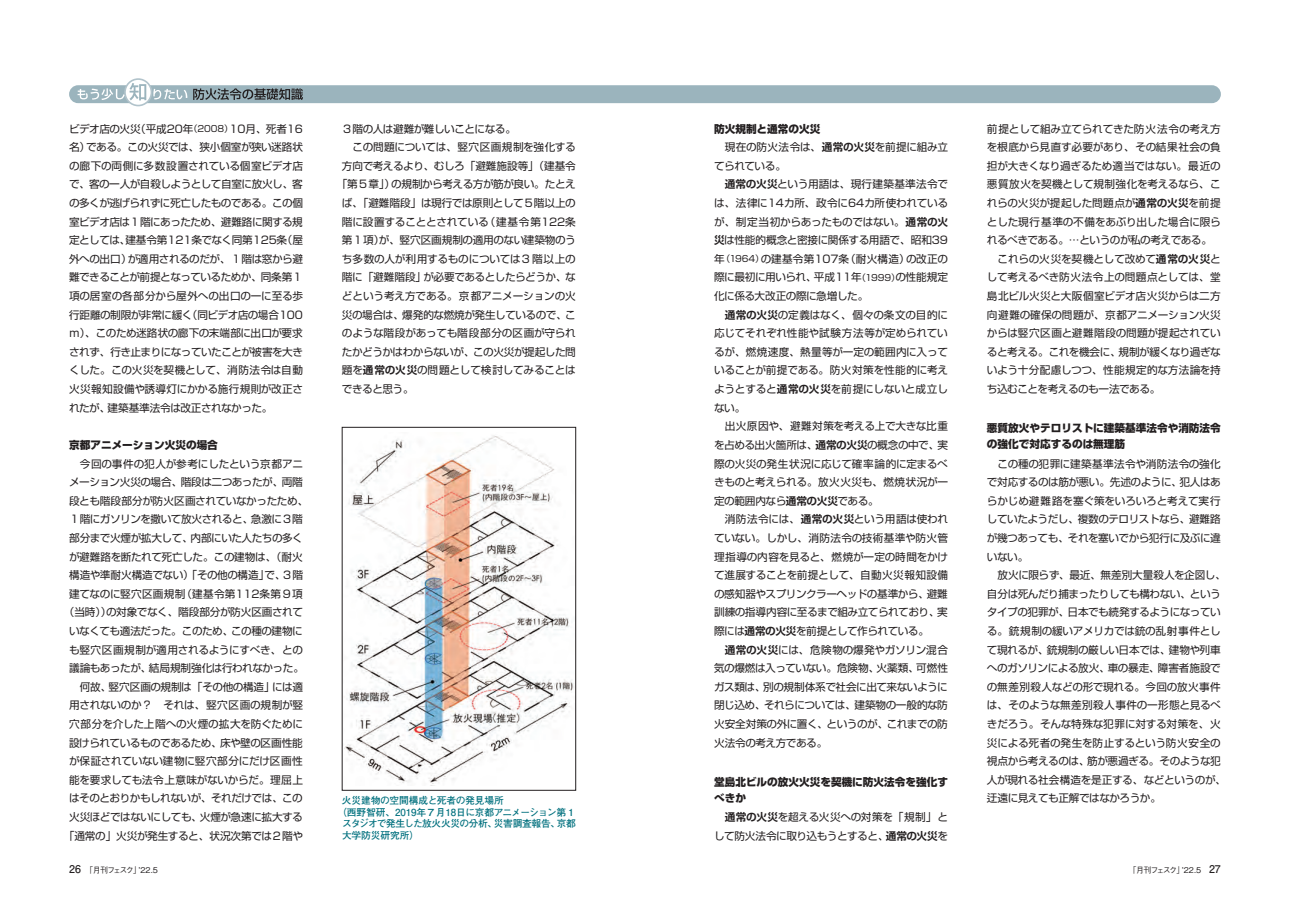
<style>
.page{position:relative;width:1290px;height:911px;background:#fff}
.page>*{position:absolute;margin:0;border:0;box-sizing:border-box;transform-origin:0 0}
.t1{font:10.62px/18.6px "Shin Go Pr 6 N";letter-spacing:-.03em;color:#231f20;text-align:justify}
.t2{font:800 10.62px/16px "Shin Go Pr 6 N";color:#231f20}
.t3{font:10.62px "Shin Go Pr 6 N";letter-spacing:-.005em;color:#231f20}
.t4{font:10.62px "Shin Go Pr 6 N";letter-spacing:.025em;color:#231f20}
.t5{font:10.62px "Shin Go Pr 6 N";letter-spacing:.01em;color:#231f20}
.t6{font:10.62px "Shin Go Pr 6 N";letter-spacing:-.01em;color:#231f20}
.t7{font:700 9.75px "Futo Go B101 Pr 6 N";letter-spacing:-.01em;color:#01707e}
.t8{font:700 9.75px "Futo Go B101 Pr 6 N";letter-spacing:-.07em;color:#01707e}
.t9{font:500 8px "Gothic BBB Pr 6 N";letter-spacing:-.165em;color:#231f20}
.s1{font-size:8.88px}
.s2{font-family:"Shin Go Pr 6 N De";font-weight:700}
.s3{font-family:"Futo Go B101 Pr 6 N";font-weight:700;font-size:10.62px}
</style>
<div class="page">
<div style="left:69px;top:85px;width:1152px;height:18px;background:#9bb4bd;border-radius:9px"></div>
<svg style="left:125px;top:79px;width:26px;height:27px"></svg>
<div style="left:124px;top:78px;width:28px;height:28px;border:2px solid #b1c3cb;border-radius:50%"></div>
<svg style="left:78px;top:83px;width:68px;height:17px"></svg>
<svg style="left:153px;top:89px;width:34px;height:10px"></svg>
<svg style="left:193px;top:88px;width:110px;height:12px"></svg>
<img style="left:344px;top:435px;width:230px;height:349px">
<div style="left:342px;top:427px;width:234px;height:363px;border:1px solid #231f20"></div>
<p class="t1" style="left:69px;top:118px;width:235px">ビデオ店の火災（平成20年<span class="s1">（2008）</span>10月、死者16名）である。この火災では、狭小個室が狭い迷路状の廊下の両側に多数設置されている個室ビデオ店で、客の一人が自殺しようとして自室に放火し、客の多くが逃げられずに死亡したものである。この個室ビデオ店は１階にあったため、避難路に関する規定としては、建基令第121条でなく同第125条（屋外への出口）が適用されるのだが、１階は窓から避難できることが前提となっているためか、同条第１項の居室の各部分から屋外への出口の一に至る歩行距離の制限が非常に緩く（同ビデオ店の場合100ｍ）、このため迷路状の廊下の末端部に出口が要求されず、行き止まりになっていたことが被害を大きくした。この火災を契機として、消防法令は自動火災報知設備や誘導灯にかかる施行規則が改正されたが、建築基準法令は改正されなかった。</p>
<p class="t2" style="left:69px;top:437px;width:150px">京都アニメーション火災の場合</p>
<p class="t1" style="left:80px;top:453px;width:225px">今回の事件の犯人が参考にしたという京都アニ</p>
<p class="t1" style="left:69px;top:472px;width:235px">メーション火災の場合、階段は二つあったが、両階</p>
<p class="t1" style="left:69px;top:490px;width:241px">段とも階段部分が防火区画されていなかったため、</p>
<p class="t1" style="left:69px;top:509px;width:235px">１階にガソリンを撒いて放火されると、急激に３階</p>
<p class="t1" style="left:69px;top:528px;width:235px">部分まで火煙が拡大して、内部にいた人たちの多く</p>
<p class="t1" style="left:69px;top:546px;width:235px">が避難路を断たれて死亡した。この建物は、（耐火</p>
<p class="t1" style="left:69px;top:565px;width:235px">構造や準耐火構造でない）「その他の構造」で、３階</p>
<p class="t4" style="left:69px;top:585px;width:235px">建てなのに竪穴区画規制（建基令第112条第９項</p>
<p class="t1" style="left:64px;top:602px;width:241px">（当時））の対象でなく、階段部分が防火区画されて</p>
<p class="t1" style="left:69px;top:621px;width:235px">いなくても適法だった。このため、この種の建物に</p>
<p class="t1" style="left:69px;top:639px;width:235px">も竪穴区画規制が適用されるようにすべき、との</p>
<p class="t1" style="left:69px;top:658px;width:236px">議論もあったが、結局規制強化は行われなかった。</p>
<p class="t1" style="left:80px;top:676px;width:225px">何故、竪穴区画の規制は「その他の構造」には適</p>
<p class="t1" style="left:69px;top:695px;width:235px">用されないのか？　それは、竪穴区画の規制が竪</p>
<p class="t1" style="left:69px;top:714px;width:235px">穴部分を介した上階への火煙の拡大を防ぐために</p>
<p class="t1" style="left:69px;top:732px;width:235px">設けられているものであるため、床や壁の区画性能</p>
<p class="t1" style="left:69px;top:751px;width:235px">が保証されていない建物に竪穴部分にだけ区画性</p>
<p class="t1" style="left:69px;top:769px;width:235px">能を要求しても法令上意味がないからだ。理屈上</p>
<p class="t1" style="left:69px;top:788px;width:235px">はそのとおりかもしれないが、それだけでは、この</p>
<p class="t1" style="left:69px;top:807px;width:235px">火災ほどではないにしても、火煙が急速に拡大する</p>
<p class="t1" style="left:64px;top:825px;width:241px">「通常の」火災が発生すると、状況次第では２階や</p>
<p class="t1" style="left:342px;top:118px;width:176px">３階の人は避難が難しいことになる。</p>
<p class="t1" style="left:353px;top:137px;width:225px">この問題については、竪穴区画規制を強化する</p>
<p class="t1" style="left:342px;top:156px;width:235px">方向で考えるより、むしろ「避難施設等」（建基令</p>
<p class="t1" style="left:337px;top:174px;width:241px">「第５章」）の規制から考える方が筋が良い。たとえ</p>
<p class="t1" style="left:342px;top:193px;width:235px">ば、「避難階段」は現行では原則として５階以上の</p>
<p class="t1" style="left:342px;top:211px;width:235px">階に設置することとされている（建基令第122条</p>
<p class="t3" style="left:342px;top:231px;width:235px">第１項）が、竪穴区画規制の適用のない建築物のう</p>
<p class="t1" style="left:342px;top:249px;width:235px">ち多数の人が利用するものについては３階以上の</p>
<p class="t1" style="left:342px;top:267px;width:235px">階に「避難階段」が必要であるとしたらどうか、な</p>
<p class="t6" style="left:342px;top:287px;width:235px">どという考え方である。京都アニメーションの火</p>
<p class="t1" style="left:342px;top:304px;width:235px">災の場合は、爆発的な燃焼が発生しているので、こ</p>
<p class="t1" style="left:342px;top:323px;width:235px">のような階段があっても階段部分の区画が守られ</p>
<p class="t1" style="left:342px;top:342px;width:235px">たかどうかはわからないが、この火災が提起した問</p>
<p class="t1" style="left:342px;top:360px;width:235px">題を<span class="s2">通常の火災</span>の問題として検討してみることは</p>
<p class="t1" style="left:342px;top:379px;width:73px">できると思う。</p>
<p class="t7" style="left:342px;top:793px;width:163px">火災建物の空間構成と死者の発見場所</p>
<p class="t7" style="left:337px;top:804px;width:240px">（西野智研、2019年７⽉ 18⽇ に京都アニメーション第１</p>
<p class="t8" style="left:342px;top:816px;width:235px">スタジオで発⽣した放⽕⽕災の分析、災害調査報告、京都</p>
<p class="t7" style="left:342px;top:827px;width:79px">大学防災研究所）</p>
<p class="t2" style="left:714px;top:120px;width:108px">防火規制と通常の火災</p>
<p class="t1" style="left:725px;top:137px;width:225px">現在の防火法令は、<span class="s2">通常の火災</span>を前提に組み立</p>
<p class="t1" style="left:714px;top:156px;width:73px">てられている。</p>
<p class="t4" style="left:725px;top:176px;width:225px"><span class="s2">通常の火災</span>という用語は、現行建築基準法令で</p>
<p class="t1" style="left:714px;top:193px;width:235px">は、法律に14カ所、政令に64カ所使われている</p>
<p class="t1" style="left:714px;top:211px;width:235px">が、制定当初からあったものではない。<span class="s2">通常の火</span></p>
<p class="t3" style="left:714px;top:231px;width:235px"><span class="s2">災</span>は性能的概念と密接に関係する用語で、昭和39</p>
<p class="t5" style="left:714px;top:250px;width:235px">年<span class="s1">（1964）</span>の建基令第107条（耐火構造）の改正の</p>
<p class="t1" style="left:714px;top:267px;width:235px">際に最初に用いられ、平成11年<span class="s1">（1999）</span>の性能規定</p>
<p class="t1" style="left:714px;top:286px;width:156px">化に係る大改正の際に急増した。</p>
<p class="t1" style="left:725px;top:304px;width:225px"><span class="s2">通常の火災</span>の定義はなく、個々の条文の目的に</p>
<p class="t1" style="left:714px;top:323px;width:235px">応じてそれぞれ性能や試験方法等が定められてい</p>
<p class="t1" style="left:714px;top:342px;width:235px">るが、燃焼速度、熱量等が一定の範囲内に入って</p>
<p class="t1" style="left:714px;top:360px;width:235px">いることが前提である。防火対策を性能的に考え</p>
<p class="t1" style="left:714px;top:379px;width:235px">ようとすると<span class="s2">通常の火災</span>を前提にしないと成立し</p>
<p class="t1" style="left:714px;top:397px;width:33px">ない。</p>
<p class="t1" style="left:725px;top:416px;width:225px">出火原因や、避難対策を考える上で大きな比重</p>
<p class="t1" style="left:714px;top:435px;width:235px">を占める出火箇所は、<span class="s2">通常の火災</span>の概念の中で、実</p>
<p class="t1" style="left:714px;top:453px;width:235px">際の火災の発生状況に応じて確率論的に定まるべ</p>
<p class="t1" style="left:714px;top:472px;width:235px">きものと考えられる。放火火災も、燃焼状況が一</p>
<p class="t1" style="left:714px;top:490px;width:166px">定の範囲内なら<span class="s2">通常の火災</span>である。</p>
<p class="t1" style="left:725px;top:509px;width:225px">消防法令には、<span class="s2">通常の火災</span>という用語は使われ</p>
<p class="t1" style="left:714px;top:528px;width:235px">ていない。しかし、消防法令の技術基準や防火管</p>
<p class="t1" style="left:714px;top:546px;width:235px">理指導の内容を見ると、燃焼が一定の時間をかけ</p>
<p class="t1" style="left:714px;top:565px;width:235px">て進展することを前提として、自動火災報知設備</p>
<p class="t1" style="left:714px;top:583px;width:235px">の感知器やスプリンクラーヘッドの基準から、避難</p>
<p class="t1" style="left:714px;top:602px;width:235px">訓練の指導内容に至るまで組み立てられており、実</p>
<p class="t1" style="left:714px;top:621px;width:217px">際には<span class="s2">通常の火災</span>を前提として作られている。</p>
<p class="t1" style="left:725px;top:639px;width:225px"><span class="s2">通常の火災</span>には、危険物の爆発やガソリン混合</p>
<p class="t1" style="left:714px;top:658px;width:235px">気の爆燃は入っていない。危険物、火薬類、可燃性</p>
<p class="t1" style="left:714px;top:676px;width:235px">ガス類は、別の規制体系で社会に出て来ないように</p>
<p class="t1" style="left:714px;top:695px;width:235px">閉じ込め、それらについては、建築物の一般的な防</p>
<p class="t1" style="left:714px;top:714px;width:235px">火安全対策の外に置く、というのが、これまでの防</p>
<p class="t1" style="left:714px;top:732px;width:115px">火法令の考え方である。</p>
<p class="t2" style="left:714px;top:773px;width:235px">堂島北ビルの放火火災を契機に防火法令を強化すべきか</p>
<p class="t1" style="left:714px;top:807px;width:235px;text-align:right"><span class="s2">通常の火災</span>を超える火災への対策を「規制」として防火法令に取り込もうとすると、<span class="s2">通常の火災</span>を</p>
<p class="t1" style="left:987px;top:118px;width:235px">前提として組み立てられてきた防火法令の考え方</p>
<p class="t1" style="left:987px;top:137px;width:235px">を根底から見直す必要があり、その結果社会の負</p>
<p class="t1" style="left:987px;top:156px;width:235px">担が大きくなり過ぎるため適当ではない。最近の</p>
<p class="t1" style="left:987px;top:174px;width:235px">悪質放火を契機として規制強化を考えるなら、こ</p>
<p class="t1" style="left:987px;top:193px;width:235px">れらの火災が提起した問題点が<span class="s2">通常の火災</span>を前提</p>
<p class="t1" style="left:987px;top:211px;width:235px">とした現行基準の不備をあぶり出した場合に限ら</p>
<p class="t1" style="left:987px;top:230px;width:227px">れるべきである。…というのが私の考えである。</p>
<p class="t1" style="left:997px;top:249px;width:225px">これらの火災を契機として改めて<span class="s2">通常の火災</span>と</p>
<p class="t1" style="left:987px;top:267px;width:235px">して考えるべき防火法令上の問題点としては、堂</p>
<p class="t1" style="left:987px;top:286px;width:235px">島北ビル火災と大阪個室ビデオ店火災からは二方</p>
<p class="t1" style="left:987px;top:304px;width:235px">向避難の確保の問題が、京都アニメーション火災</p>
<p class="t1" style="left:987px;top:323px;width:235px">からは竪穴区画と避難階段の問題が提起されてい</p>
<p class="t1" style="left:987px;top:342px;width:235px">ると考える。これを機会に、規制が緩くなり過ぎな</p>
<p class="t1" style="left:987px;top:360px;width:235px">いよう十分配慮しつつ、性能規定的な方法論を持</p>
<p class="t1" style="left:987px;top:379px;width:175px">ち込むことを考えるのも一法である。</p>
<p class="t2" style="left:987px;top:420px;width:235px">悪質放火やテロリストに建築基準法令や消防法令の強化で対応するのは無理筋</p>
<p class="t1" style="left:987px;top:453px;width:235px;text-indent:11px">この種の犯罪に建築基準法令や消防法令の強化で対応するのは筋が悪い。先述のように、犯人はあらかじめ避難路を塞ぐ策をいろいろと考えて実行していたようだし、複数のテロリストなら、避難路が幾つあっても、それを塞いでから犯行に及ぶに違いない。</p>
<p class="t1" style="left:987px;top:565px;width:241px;text-align:left;text-indent:11px">放火に限らず、最近、無差別大量殺人を企図し、自分は死んだり捕まったりしても構わない、というタイプの犯罪が、日本でも続発するようになっている。銃規制の緩いアメリカでは銃の乱射事件として現れるが、銃規制の厳しい日本では、建物や列車へのガソリンによる放火、車の暴走、障害者施設での無差別殺人などの形で現れる。今回の放火事件は、そのような無差別殺人事件の一形態と見るべきだろう。そんな特殊な犯罪に対する対策を、火災による死者の発生を防止するという防火安全の視点から考えるのは、筋が悪過ぎる。そのような犯人が現れる社会構造を是正する、などというのが、迂遠に見えても正解ではなかろうか。</p>
<p class="t9" style="left:69px;top:863px;width:90px"><span class="s3">26</span>　「月刊フェスク」’22.5</p>
<p class="t9" style="left:1128px;top:863px;width:94px">「月刊フェスク」’22.5　<span class="s3">27</span></p>
</div>
